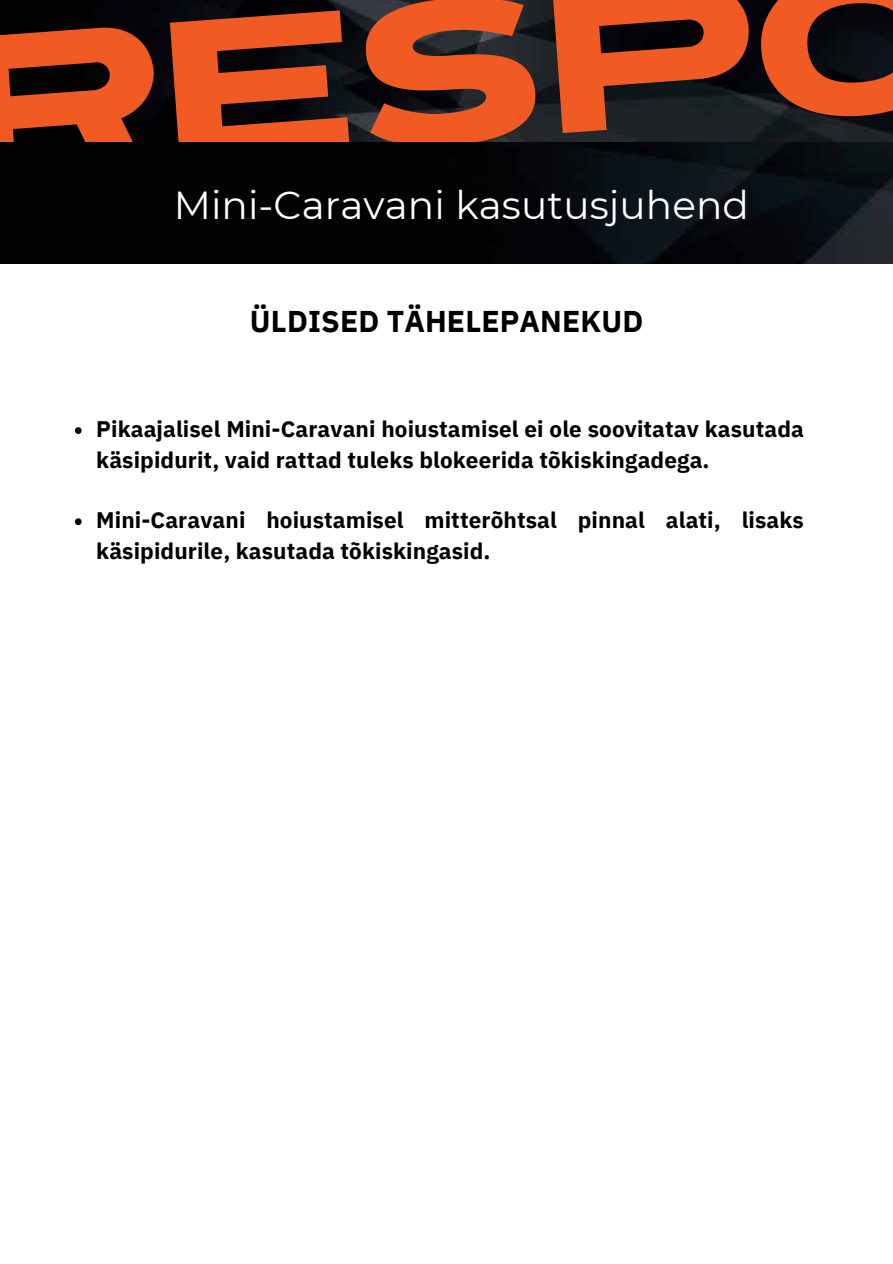
<style>
.page{position:relative;width:893px;height:1264px;background:#fff}
.page>*{position:absolute;margin:0;border:0;box-sizing:border-box;transform-origin:0 0}
.t1{font:39px "Montserrat";color:#fff}
.t2{font:700 30px "IBM Plex Sans";letter-spacing:.005em;color:#000}
.t3{font:700 22.5px/30.3px "IBM Plex Sans";letter-spacing:.005em;color:#000}
</style>
<div class="page">
<img style="left:0;top:0;width:892px;height:263px">
<svg style="left:0;top:28px;width:154px;height:114px;background:#a53e18"></svg>
<svg style="left:170px;top:10px;width:179px;height:132px;background:#9f3d1a"></svg>
<svg style="left:366px;top:0;width:169px;height:142px;background:#a94623"></svg>
<svg style="left:759px;top:0;width:133px;height:116px;background:#80341a"></svg>
<svg style="left:553px;top:0;width:197px;height:133px;background:#8d3b1e"></svg>
<svg style="left:75px;top:427px;width:7px;height:7px"></svg>
<svg style="left:75px;top:518px;width:7px;height:7px"></svg>
<p class="t1" style="left:174px;top:181px;width:577px">Mini-Caravani kasutusjuhend</p>
<p class="t2" style="left:250px;top:301px;width:395px">ÜLDISED TÄHELEPANEKUD</p>
<p class="t3" style="left:96px;top:414px;width:709px">Pikaajalisel Mini-Caravani hoiustamisel ei ole soovitatav kasutada käsipidurit, vaid rattad tuleks blokeerida tõkiskingadega.</p>
<p class="t3" style="left:96px;top:505px;width:709px">Mini-Caravani hoiustamisel mitterõhtsal pinnal alati, lisaks käsipidurile, kasutada tõkiskingasid.</p>
</div>
